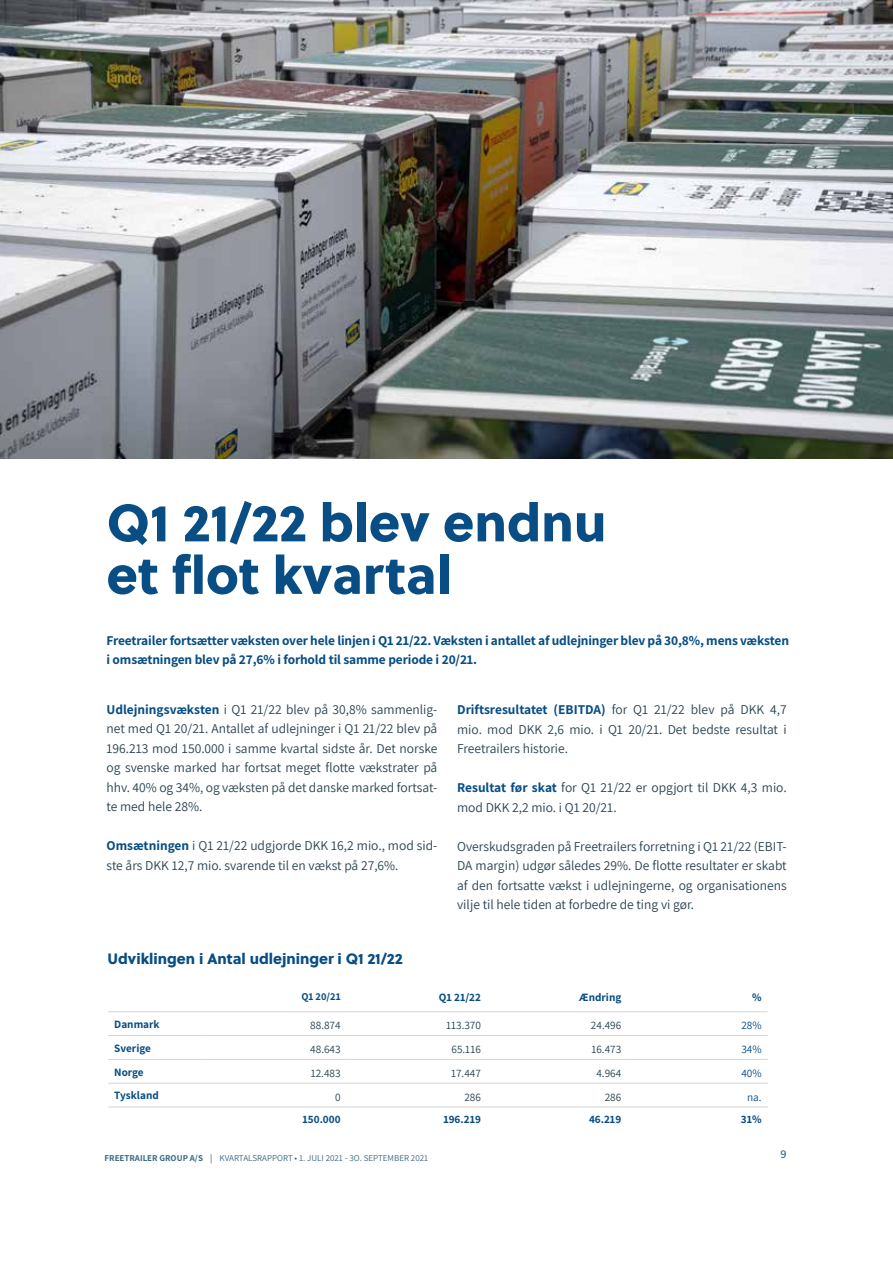
<style>
.page{position:relative;width:893px;height:1263px;background:#fff}
.page>*{position:absolute;margin:0;border:0;box-sizing:border-box;transform-origin:0 0}
.t1{font:52.5px/52.5px "Soleil Xb";color:#084d84}
.t2{font:15px "Soleil Xb";color:#084d84}
.t3{font:13.5px/19.5px "Assistant";color:#2a4350;text-align:justify}
.t4{font:700 13.5px/19.5px "Assistant";letter-spacing:-.01em;color:#084d84}
.t5{font:600 12px "Assistant";color:#396b86}
.t6{font:700 11.25px "Assistant";color:#084d84}
.t7{font:11.25px "Assistant";color:#2a4350}
.t8{font:11.25px "Assistant";color:#084d84}
.t9{font:700 10.5px "Assistant";color:#084d84}
.t10{font:200 9px "Assistant";color:#396b86}
.s1{font-weight:700;color:#084d84}
.s2{font-weight:700}
.s3{font-weight:600}
</style>
<div class="page">
<hr style="left:108px;top:1011px;width:98px;height:1px;background:#d3d3d2">
<hr style="left:206px;top:1011px;width:141px;height:1px;background:#d3d3d2">
<hr style="left:347px;top:1011px;width:140px;height:1px;background:#d3d3d2">
<hr style="left:487px;top:1011px;width:140px;height:1px;background:#d3d3d2">
<hr style="left:627px;top:1011px;width:141px;height:1px;background:#d3d3d2">
<hr style="left:108px;top:1035px;width:98px;height:1px;background:#d3d3d2">
<hr style="left:206px;top:1035px;width:141px;height:1px;background:#d3d3d2">
<hr style="left:347px;top:1035px;width:140px;height:1px;background:#d3d3d2">
<hr style="left:487px;top:1035px;width:140px;height:1px;background:#d3d3d2">
<hr style="left:627px;top:1035px;width:141px;height:1px;background:#d3d3d2">
<hr style="left:108px;top:1083px;width:98px;height:1px;background:#d3d3d2">
<hr style="left:206px;top:1083px;width:141px;height:1px;background:#d3d3d2">
<hr style="left:347px;top:1083px;width:140px;height:1px;background:#d3d3d2">
<hr style="left:487px;top:1083px;width:140px;height:1px;background:#d3d3d2">
<hr style="left:627px;top:1083px;width:141px;height:1px;background:#d3d3d2">
<hr style="left:108px;top:1106px;width:98px;height:1px;background:#d3d3d2">
<hr style="left:206px;top:1106px;width:141px;height:1px;background:#d3d3d2">
<hr style="left:347px;top:1106px;width:140px;height:1px;background:#d3d3d2">
<hr style="left:487px;top:1106px;width:140px;height:1px;background:#d3d3d2">
<hr style="left:627px;top:1106px;width:141px;height:1px;background:#d3d3d2">
<hr style="left:108px;top:1059px;width:98px;height:1px;background:#d3d3d2">
<hr style="left:206px;top:1059px;width:141px;height:1px;background:#d3d3d2">
<hr style="left:347px;top:1059px;width:140px;height:1px;background:#d3d3d2">
<hr style="left:487px;top:1059px;width:140px;height:1px;background:#d3d3d2">
<hr style="left:627px;top:1059px;width:141px;height:1px;background:#d3d3d2">
<img style="left:0;top:0;width:893px;height:458px">
<h1 class="t1" style="left:107px;top:493px;width:501px">Q1 21/22 blev endnu et flot kvartal</h1>
<p class="t4" style="left:107px;top:630px;width:684px">Freetrailer fortsætter væksten over hele linjen i Q1 21/22. Væksten i antallet af udlejninger blev på 30,8%, mens væksten i omsætningen blev på 27,6% i forhold til samme periode i 20/21.</p>
<p class="t3" style="left:107px;top:699px;width:332px"><span class="s1">Udlejningsvæksten</span> i Q1 21/22 blev på 30,8% sammenlig&shy;net med Q1 20/21. Antallet af udlejninger i Q1 21/22 blev på 196.213 mod 150.000 i samme kvartal sidste år. Det norske og svenske marked har fortsat meget flotte vækstrater på hhv. 40% og 34%, og væksten på det danske marked fortsat&shy;te med hele 28%.</p>
<p class="t3" style="left:107px;top:835px;width:332px"><span class="s1">Omsætningen</span> i Q1 21/22 udgjorde DKK 16,2 mio., mod sid&shy;ste års DKK 12,7 mio. svarende til en vækst på 27,6%.</p>
<p class="t3" style="left:457px;top:699px;width:331px"><span class="s1">Driftsresultatet (EBITDA)</span> for Q1 21/22 blev på DKK 4,7 mio. mod DKK 2,6 mio. i Q1 20/21. Det bedste resultat i Freetrailers historie.</p>
<p class="t3" style="left:457px;top:777px;width:331px"><span class="s1">Resultat før skat</span> for Q1 21/22 er opgjort til DKK 4,3 mio. mod DKK 2,2 mio. i Q1 20/21.</p>
<p class="t3" style="left:457px;top:836px;width:331px">Overskudsgraden på Freetrailers forretning i Q1 21/22 (EBIT-DA margin) udgør således 29%. De flotte resultater er skabt af den fortsatte vækst i udlejningerne, og organisationens vilje til hele tiden at forbedre de ting vi gør.</p>
<p class="t2" style="left:107px;top:947px;width:297px">Udviklingen i Antal udlejninger i Q1 21/22</p>
<p class="t9" style="left:301px;top:989px;width:41px">Q1 20/21</p>
<p class="t6" style="left:439px;top:989px;width:44px">Q1 21/22</p>
<p class="t6" style="left:579px;top:989px;width:44px">Ændring</p>
<p class="t6" style="left:752px;top:989px;width:11px">%</p>
<p class="t6" style="left:114px;top:1016px;width:47px">Danmark</p>
<p class="t7" style="left:310px;top:1018px;width:32px">88.874</p>
<p class="t7" style="left:446px;top:1018px;width:37px">113.370</p>
<p class="t7" style="left:591px;top:1018px;width:32px">24.496</p>
<p class="t8" style="left:741px;top:1018px;width:22px">28%</p>
<p class="t6" style="left:114px;top:1040px;width:38px">Sverige</p>
<p class="t7" style="left:310px;top:1042px;width:32px">48.643</p>
<p class="t7" style="left:451px;top:1042px;width:31px">65.116</p>
<p class="t7" style="left:591px;top:1042px;width:31px">16.473</p>
<p class="t8" style="left:741px;top:1042px;width:22px">34%</p>
<p class="t6" style="left:114px;top:1064px;width:31px">Norge</p>
<p class="t7" style="left:311px;top:1065px;width:31px">12.483</p>
<p class="t7" style="left:451px;top:1065px;width:31px">17.447</p>
<p class="t7" style="left:596px;top:1065px;width:26px">4.964</p>
<p class="t8" style="left:741px;top:1065px;width:22px">40%</p>
<p class="t6" style="left:114px;top:1088px;width:46px">Tyskland</p>
<p class="t7" style="left:335px;top:1089px;width:7px">0</p>
<p class="t7" style="left:464px;top:1089px;width:18px">286</p>
<p class="t7" style="left:605px;top:1089px;width:18px">286</p>
<p class="t8" style="left:747px;top:1089px;width:16px">na.</p>
<p class="t6" style="left:302px;top:1112px;width:40px">150.000</p>
<p class="t6" style="left:443px;top:1112px;width:39px">196.219</p>
<p class="t6" style="left:589px;top:1112px;width:34px">46.219</p>
<p class="t6" style="left:741px;top:1112px;width:22px">31%</p>
<p class="t10" style="left:105px;top:1152px;width:325px"><span class="s2">FREETRAILER GROUP A/S</span> <span class="s3">|</span> KVARTALSRAPPORT • 1. JULI 2021 - 3O. SEPTEMBER 2021</p>
<p class="t5" style="left:781px;top:1145px;width:8px">9</p>
</div>
